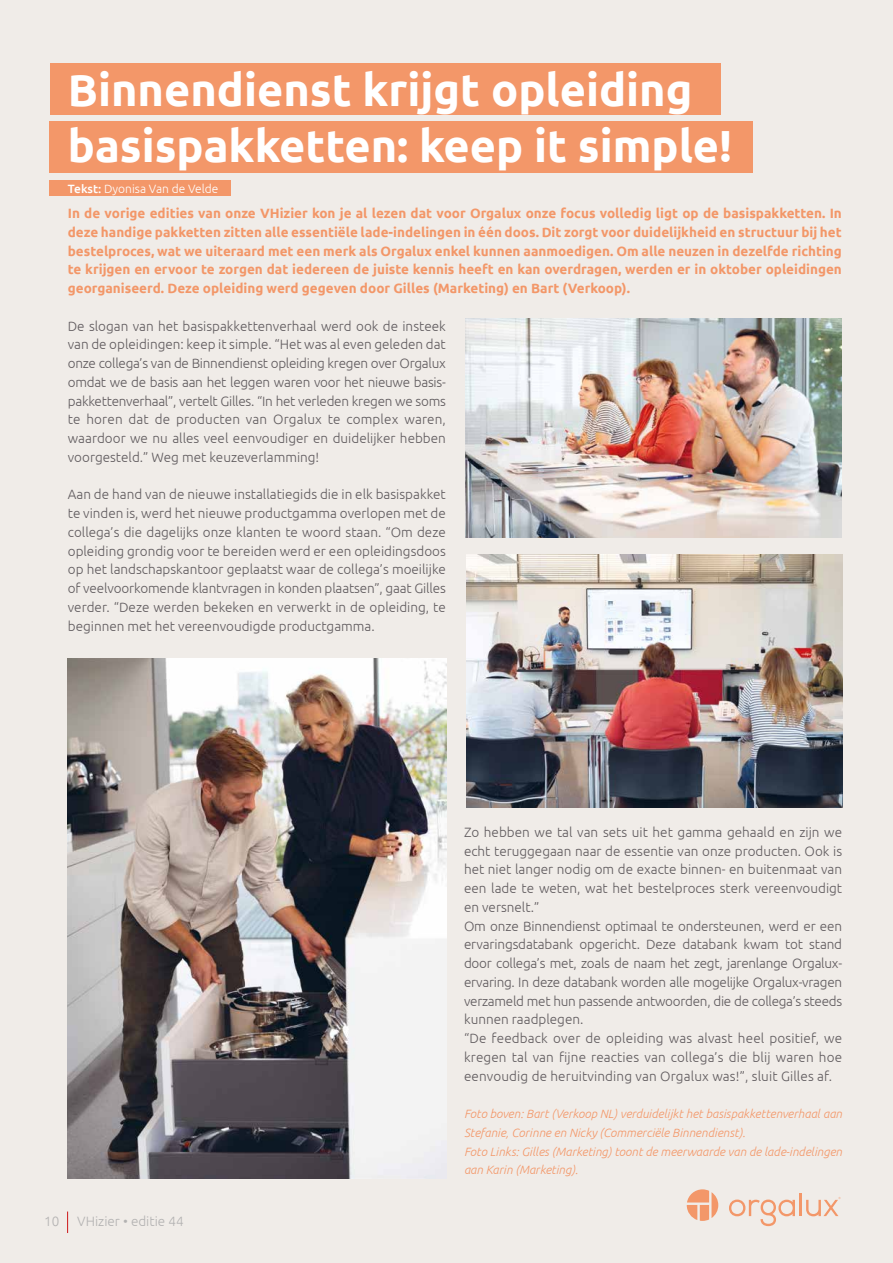
<style>
.page{position:relative;width:893px;height:1263px;background:#f0ece8}
.page>*{position:absolute;margin:0;border:0;box-sizing:border-box;transform-origin:0 0}
.t1{font:700 45px/56.2px "Ubuntu";color:#fff}
.t2{font:300 13.5px/18.8px "Ubuntu";color:#615c5f;text-align:justify}
.t3{font:700 13.5px/18.8px "Ubuntu";color:#f39769;text-align:justify}
.t4{font:300 13.5px "Ubuntu";color:#b3b2b2}
.t5{font:italic 300 12px/18.8px "Ubuntu";color:#f39769}
.t6{font:300 12px "Ubuntu";color:#fff}
.s1{font-weight:500}
</style>
<div class="page">
<div style="left:49px;top:180px;width:181px;height:16px;background:#f39769"></div>
<div style="left:50px;top:64px;width:670px;height:51px;background:#f39769"></div>
<div style="left:49px;top:121px;width:704px;height:51px;background:#f39769"></div>
<img style="left:465px;top:319px;width:377px;height:218px">
<img style="left:466px;top:554px;width:376px;height:253px">
<img style="left:68px;top:658px;width:378px;height:520px">
<svg style="left:67px;top:1211px;width:1px;height:22px"></svg>
<svg style="left:687px;top:1189px;width:31px;height:32px"></svg>
<svg style="left:729px;top:1199px;width:66px;height:27px"></svg>
<hr style="left:799px;top:1193px;width:3px;height:23px;background:#f39769">
<svg style="left:806px;top:1197px;width:35px;height:19px"></svg>
<h1 class="t1" style="left:68px;top:61px;width:666px">Binnendienst krijgt opleiding basispakketten: keep it simple!</h1>
<p class="t3" style="left:68px;top:204px;width:776px">In de vorige edities van onze VHizier kon je al lezen dat voor Orgalux onze focus volledig ligt op de basispakketten. In deze handige pakketten zitten alle essentiële lade-indelingen in één doos. Dit zorgt voor duidelijkheid en structuur bij het bestelproces, wat we uiteraard met een merk als Orgalux enkel kunnen aanmoedigen. Om alle neuzen in dezelfde richting te krijgen en ervoor te zorgen dat iedereen de juiste kennis heeft en kan overdragen, werden er in oktober opleidingen georganiseerd. Deze opleiding werd gegeven door Gilles (Marketing) en Bart (Verkoop).</p>
<p class="t2" style="left:68px;top:316px;width:380px">De slogan van het basispakkettenverhaal werd ook de insteek van de opleidingen: keep it simple. “Het was al even geleden dat onze collega’s van de Binnendienst opleiding kregen over Orgalux omdat we de basis aan het leggen waren voor het nieuwe basis&shy;pakkettenverhaal”, vertelt Gilles. “In het verleden kregen we soms te horen dat de producten van Orgalux te complex waren, waardoor we nu alles veel eenvoudiger en duidelijker hebben voorgesteld.” Weg met keuzeverlamming!</p>
<p class="t2" style="left:68px;top:485px;width:380px">Aan de hand van de nieuwe installatiegids die in elk basispakket te vinden is, werd het nieuwe productgamma overlopen met de collega’s die dagelijks onze klanten te woord staan. “Om deze opleiding grondig voor te bereiden werd er een opleidingsdoos op het landschapskantoor geplaatst waar de collega’s moeilijke of veelvoorkomende klantvragen in konden plaatsen”, gaat Gilles verder. “Deze werden bekeken en verwerkt in de opleiding, te beginnen met het vereenvoudigde productgamma.</p>
<p class="t6" style="left:68px;top:181px;width:152px"><span class="s1">Tekst:</span> Dyonisa Van de Velde</p>
<p class="t4" style="left:44px;top:1213px;width:17px">10</p>
<p class="t4" style="left:77px;top:1213px;width:108px">VHizier • editie 44</p>
<p class="t2" style="left:464px;top:822px;width:380px;text-align:left">Zo hebben we tal van sets uit het gamma gehaald en zijn we echt teruggegaan naar de essentie van onze producten. Ook is het niet langer nodig om de exacte binnen- en buitenmaat van een lade te weten, wat het bestelproces sterk vereenvoudigt en versnelt.”<br>Om onze Binnendienst optimaal te ondersteunen, werd er een ervaringsdatabank opgericht. Deze databank kwam tot stand door collega’s met, zoals de naam het zegt, jarenlange Orgalux&shy;ervaring. In deze databank worden alle mogelijke Orgalux-vragen verzameld met hun passende antwoorden, die de collega’s steeds kunnen raadplegen.<br>“De feedback over de opleiding was alvast heel positief, we kregen tal van fijne reacties van collega’s die blij waren hoe eenvoudig de heruitvinding van Orgalux was!”, sluit Gilles af.</p>
<p class="t5" style="left:464px;top:1104px;width:380px">Foto boven: Bart (Verkoop NL) verduidelijkt het basispakkettenverhaal aan Stefanie, Corinne en Nicky (Commerciële Binnendienst).<br>Foto Links: Gilles (Marketing) toont de meerwaarde van de lade-indelingen aan Karin (Marketing).</p>
</div>
